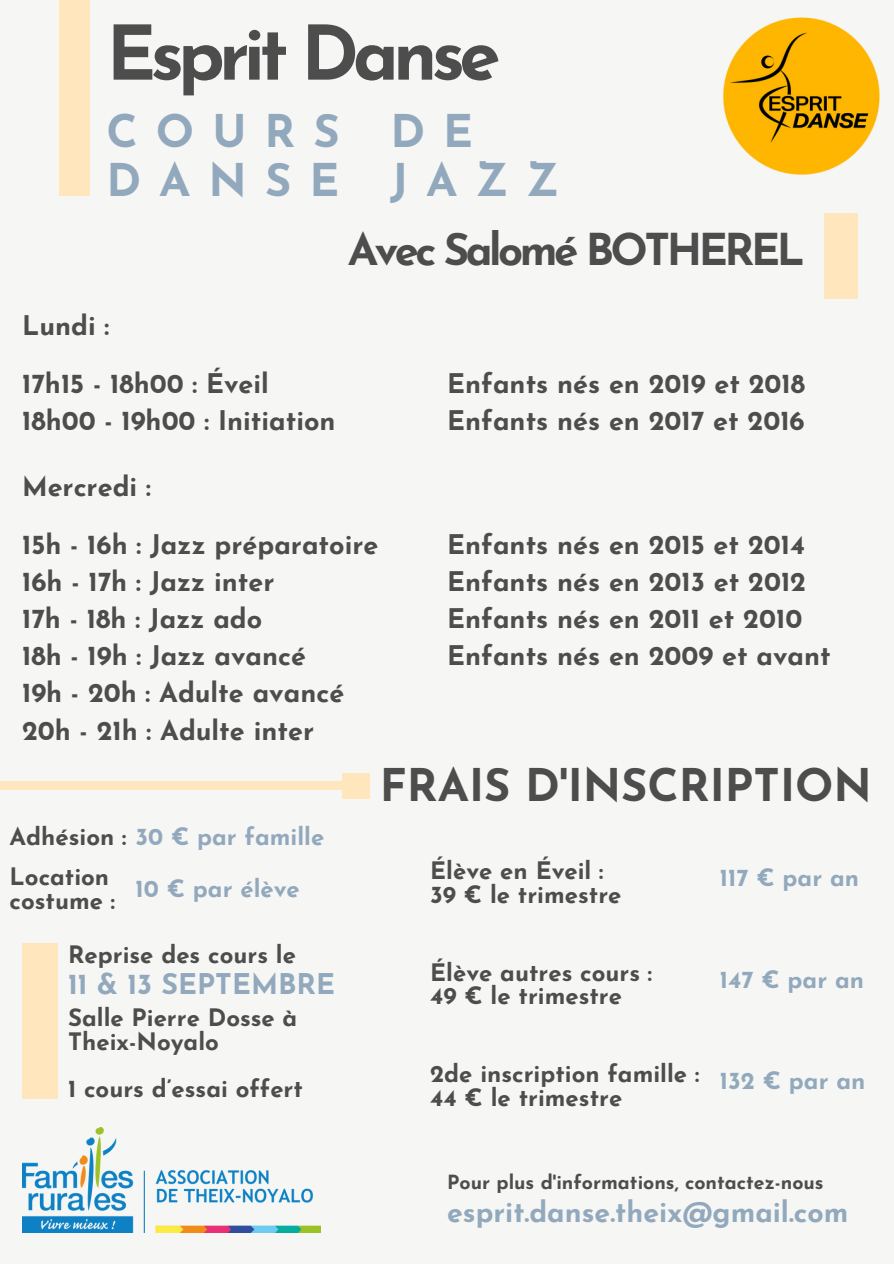
<style>
.page{position:relative;width:894px;height:1264px;background:#fff}
.page>*{position:absolute;margin:0;border:0;box-sizing:border-box;transform-origin:0 0}
.t1{font:700 75px "Josefin Sans";letter-spacing:-.08em;color:#4d4d4d}
.t2{font:700 45px "Josefin Sans";color:#4d4d4d}
.t3{font:700 45px/49.5px "Josefin Sans";letter-spacing:.4em;color:#92a9bd}
.t4{font:700 43.95px "Josefin Sans";letter-spacing:-.08em;color:#4d4d4d}
.t5{font:700 28.5px "Josefin Sans";color:#92a9bd}
.t6{font:700 27px "Josefin Sans";color:#4d4d4d}
.t7{font:700 24px/23.7px "Josefin Sans";color:#4d4d4d}
.t8{font:700 24px "Josefin Sans";color:#92a9bd}
.t9{font:700 19.5px "Josefin Sans";color:#4d4d4d}
.s1{color:#4d4d4d}
</style>
<div class="page">
<div style="left:0;top:0;width:893px;height:1263px;background:#f6f6f4"></div>
<img style="left:723px;top:17px;width:157px;height:158px">
<img style="left:22px;top:1127px;width:298px;height:105px">
<div style="left:59px;top:0;width:30px;height:196px;background:#ffe6bc"></div>
<div style="left:823px;top:213px;width:34px;height:86px;background:#ffe6bc"></div>
<div style="left:22px;top:943px;width:35px;height:155px;background:#ffe6bc"></div>
<div style="left:0;top:781px;width:341px;height:9px;background:#ffe6bc"></div>
<div style="left:342px;top:773px;width:28px;height:25px;background:#ffe6bc"></div>
<p class="t1" style="left:106px;top:23px;width:395px">Esprit Danse</p>
<p class="t3" style="left:106px;top:111px;width:453px">COURS DE<br>DANSE JAZZ</p>
<p class="t4" style="left:347px;top:231px;width:458px">Avec Salomé BOTHEREL</p>
<p class="t6" style="left:22px;top:315px;width:89px">Lundi :</p>
<p class="t6" style="left:22px;top:372px;width:248px">17h15 - 18h00 : Éveil</p>
<p class="t6" style="left:22px;top:409px;width:315px">18h00 - 19h00 : Initiation</p>
<p class="t6" style="left:22px;top:476px;width:130px">Mercredi :</p>
<p class="t6" style="left:22px;top:533px;width:358px">15h - 16h : Jazz préparatoire</p>
<p class="t6" style="left:22px;top:570px;width:254px">16h - 17h : Jazz inter</p>
<p class="t6" style="left:22px;top:608px;width:242px">17h - 18h : Jazz ado</p>
<p class="t6" style="left:22px;top:645px;width:285px">18h - 19h : Jazz avancé</p>
<p class="t6" style="left:22px;top:682px;width:323px">19h - 20h : Adulte avancé</p>
<p class="t6" style="left:22px;top:719px;width:293px">20h - 21h : Adulte inter</p>
<p class="t6" style="left:447px;top:372px;width:359px">Enfants nés en 2019 et 2018</p>
<p class="t6" style="left:447px;top:409px;width:359px">Enfants nés en 2017 et 2016</p>
<p class="t6" style="left:447px;top:533px;width:359px">Enfants nés en 2015 et 2014</p>
<p class="t6" style="left:447px;top:570px;width:360px">Enfants nés en 2013 et 2012</p>
<p class="t6" style="left:447px;top:608px;width:356px">Enfants nés en 2011 et 2010</p>
<p class="t6" style="left:447px;top:645px;width:385px">Enfants nés en 2009 et avant</p>
<p class="t8" style="left:10px;top:826px;width:316px"><span class="s1">Adhésion :</span> 30 € par famille</p>
<p class="t7" style="left:10px;top:867px;width:107px">Location costume :</p>
<p class="t8" style="left:136px;top:878px;width:166px">10 € par élève</p>
<p class="t7" style="left:68px;top:945px;width:229px">Reprise des cours le</p>
<p class="t5" style="left:68px;top:972px;width:268px">11 &amp; 13 SEPTEMBRE</p>
<p class="t7" style="left:68px;top:1008px;width:231px">Salle Pierre Dosse à<br>Theix-Noyalo</p>
<p class="t7" style="left:68px;top:1079px;width:236px">1 cours d’essai offert</p>
<p class="t2" style="left:380px;top:767px;width:493px">FRAIS D'INSCRIPTION</p>
<p class="t7" style="left:430px;top:861px;width:175px">Élève en Éveil :</p>
<p class="t7" style="left:430px;top:884px;width:193px">39 € le trimestre</p>
<p class="t7" style="left:430px;top:962px;width:223px">Élève autres cours :</p>
<p class="t7" style="left:430px;top:986px;width:193px">49 € le trimestre</p>
<p class="t8" style="left:719px;top:867px;width:140px">117 € par an</p>
<p class="t8" style="left:719px;top:969px;width:145px">147 € par an</p>
<p class="t7" style="left:430px;top:1064px;width:270px">2de inscription famille :</p>
<p class="t7" style="left:430px;top:1088px;width:193px">44 € le trimestre</p>
<p class="t8" style="left:719px;top:1071px;width:147px">132 € par an</p>
<p class="t9" style="left:447px;top:1173px;width:378px">Pour plus d'informations, contactez-nous</p>
<p class="t5" style="left:447px;top:1200px;width:403px">esprit.danse.theix@gmail.com</p>
</div>
